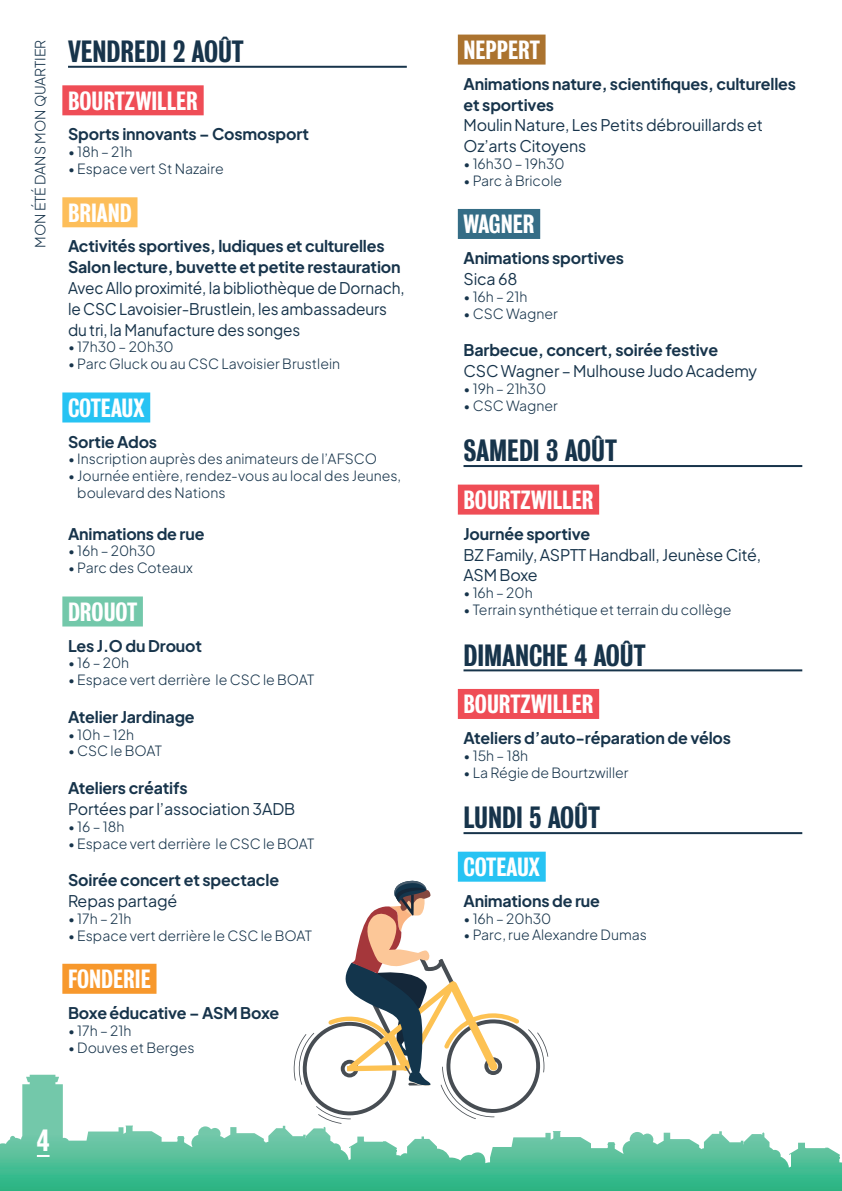
<style>
.page{position:relative;width:842px;height:1191px;background:#fff}
.page>*{position:absolute;margin:0;border:0;box-sizing:border-box;transform-origin:0 0}
.t1{font:500 28px "Bureau Grot Condensed";color:#17344b}
.t2{font:500 28px "Bureau Grot Condensed";color:#fff}
.t3{font:500 24px "Bureau Grot Condensed";color:#fff}
.t4{font:16px/20.8px "Plus Jakarta Sans";letter-spacing:-.01em;color:#17344b}
.t5{font:14px/16.8px "Plus Jakarta Sans";color:#17344b}
</style>
<div class="page">
<svg style="left:0;top:1074px;width:842px;height:117px"></svg>
<svg style="left:37px;top:1155px;width:13px;height:2px"></svg>
<hr style="left:463px;top:832px;width:339px;height:2px;background:#17344b">
<div style="left:458px;top:851px;width:88px;height:30px;background:#27c3f3"></div>
<div style="left:62px;top:197px;width:75px;height:30px;background:#fdbe5a"></div>
<div style="left:62px;top:392px;width:88px;height:30px;background:#27c3f3"></div>
<div style="left:62px;top:963px;width:95px;height:30px;background:#f7982c"></div>
<div style="left:458px;top:35px;width:88px;height:30px;background:#ab732f"></div>
<hr style="left:68px;top:66px;width:339px;height:2px;background:#17344b">
<hr style="left:463px;top:465px;width:339px;height:2px;background:#17344b">
<hr style="left:463px;top:669px;width:339px;height:2px;background:#17344b">
<div style="left:62px;top:85px;width:142px;height:30px;background:#ef4d56"></div>
<div style="left:458px;top:484px;width:141px;height:30px;background:#ef4d56"></div>
<div style="left:458px;top:689px;width:141px;height:30px;background:#ef4d56"></div>
<div style="left:62px;top:596px;width:81px;height:30px;background:#73c8aa"></div>
<div style="left:458px;top:209px;width:82px;height:30px;background:#356d86"></div>
<svg style="left:294px;top:878px;width:254px;height:245px"></svg>
<p class="t5" style="left:30px;top:248px;width:210px;rotate:-90deg">MON ÉTÉ DANS MON QUARTIER</p>
<h1 class="t1" style="left:68px;top:35px;width:177px">VENDREDI 2 AOÛT</h1>
<h2 class="t3" style="left:68px;top:87px;width:131px">BOURTZWILLER</h2>
<p class="t4" style="left:68px;top:122px;width:243px">Sports innovants – Cosmosport</p>
<p class="t5" style="left:68px;top:142px;width:66px">• 18h – 21h</p>
<p class="t5" style="left:68px;top:159px;width:157px">• Espace vert St Nazaire</p>
<h2 class="t3" style="left:68px;top:199px;width:65px">BRIAND</h2>
<p class="t4" style="left:68px;top:234px;width:338px">Activités sportives, ludiques et culturelles Salon lecture, buvette et petite restauration Avec Allo proximité, la bibliothèque de Dornach, le CSC Lavoisier-Brustlein, les ambassadeurs du tri, la Manufacture des songes</p>
<p class="t5" style="left:68px;top:337px;width:107px">• 17h30 – 20h30</p>
<p class="t5" style="left:68px;top:354px;width:274px">• Parc Gluck ou au CSC Lavoisier Brustlein</p>
<h2 class="t3" style="left:68px;top:394px;width:78px">COTEAUX</h2>
<p class="t4" style="left:68px;top:429px;width:91px">Sortie Ados</p>
<p class="t5" style="left:68px;top:449px;width:311px">• Inscription auprès des animateurs de l’AFSCO</p>
<p class="t5" style="left:77px;top:466px;width:325px;text-indent:-9px">• Journée entière, rendez-vous au local des Jeunes, boulevard des Nations</p>
<p class="t4" style="left:68px;top:521px;width:138px">Animations de rue</p>
<p class="t5" style="left:68px;top:541px;width:89px">• 16h – 20h30</p>
<p class="t5" style="left:68px;top:558px;width:126px">• Parc des Coteaux</p>
<h2 class="t3" style="left:68px;top:598px;width:71px">DROUOT</h2>
<p class="t4" style="left:68px;top:633px;width:135px">Les J.O du Drouot</p>
<p class="t5" style="left:68px;top:653px;width:63px">• 16 – 20h</p>
<p class="t5" style="left:68px;top:670px;width:248px">• Espace vert derrière le CSC le BOAT</p>
<p class="t4" style="left:68px;top:705px;width:128px">Atelier Jardinage</p>
<p class="t5" style="left:68px;top:724px;width:67px">• 10h – 12h</p>
<p class="t5" style="left:68px;top:741px;width:95px">• CSC le BOAT</p>
<p class="t4" style="left:68px;top:776px;width:229px">Ateliers créatifs<br>Portées par l’association 3ADB</p>
<p class="t5" style="left:68px;top:816px;width:58px">• 16 – 18h</p>
<p class="t5" style="left:68px;top:833px;width:248px">• Espace vert derrière le CSC le BOAT</p>
<p class="t4" style="left:68px;top:868px;width:213px">Soirée concert et spectacle<br>Repas partagé</p>
<p class="t5" style="left:68px;top:908px;width:65px">• 17h – 21h</p>
<p class="t5" style="left:68px;top:925px;width:245px">• Espace vert derrière le CSC le BOAT</p>
<h2 class="t3" style="left:68px;top:965px;width:84px">FONDERIE</h2>
<p class="t4" style="left:68px;top:1001px;width:213px">Boxe éducative – ASM Boxe</p>
<p class="t5" style="left:68px;top:1020px;width:65px">• 17h – 21h</p>
<p class="t5" style="left:68px;top:1037px;width:128px">• Douves et Berges</p>
<h1 class="t2" style="left:37px;top:1124px;width:14px">4</h1>
<h2 class="t3" style="left:463px;top:36px;width:78px">NEPPERT</h2>
<p class="t4" style="left:463px;top:72px;width:334px">Animations nature, scientifiques, culturelles et sportives<br>Moulin Nature, Les Petits débrouillards et<br>Oz’arts Citoyens</p>
<p class="t5" style="left:463px;top:154px;width:103px">• 16h30 – 19h30</p>
<p class="t5" style="left:463px;top:171px;width:100px">• Parc à Bricole</p>
<h2 class="t3" style="left:463px;top:210px;width:73px">WAGNER</h2>
<p class="t4" style="left:463px;top:246px;width:162px">Animations sportives<br>Sica 68</p>
<p class="t5" style="left:463px;top:287px;width:65px">• 16h – 21h</p>
<p class="t5" style="left:463px;top:303px;width:96px">• CSC Wagner</p>
<p class="t4" style="left:463px;top:338px;width:295px">Barbecue, concert, soirée festive<br>CSC Wagner – Mulhouse Judo Academy</p>
<p class="t5" style="left:463px;top:379px;width:84px">• 19h – 21h30</p>
<p class="t5" style="left:463px;top:395px;width:96px">• CSC Wagner</p>
<h1 class="t1" style="left:463px;top:434px;width:155px">SAMEDI 3 AOÛT</h1>
<h2 class="t3" style="left:463px;top:486px;width:131px">BOURTZWILLER</h2>
<p class="t4" style="left:463px;top:522px;width:299px">Journée sportive<br>BZ Family, ASPTT Handball, Jeunèse Cité,<br>ASM Boxe</p>
<p class="t5" style="left:463px;top:583px;width:71px">• 16h – 20h</p>
<p class="t5" style="left:463px;top:600px;width:269px">• Terrain synthétique et terrain du collège</p>
<h1 class="t1" style="left:463px;top:639px;width:184px">DIMANCHE 4 AOÛT</h1>
<h2 class="t3" style="left:463px;top:690px;width:131px">BOURTZWILLER</h2>
<p class="t4" style="left:463px;top:726px;width:269px">Ateliers d’auto-réparation de vélos</p>
<p class="t5" style="left:463px;top:746px;width:66px">• 15h – 18h</p>
<p class="t5" style="left:463px;top:762px;width:167px">• La Régie de Bourtzwiller</p>
<h1 class="t1" style="left:463px;top:801px;width:138px">LUNDI 5 AOÛT</h1>
<h2 class="t3" style="left:463px;top:853px;width:78px">COTEAUX</h2>
<p class="t4" style="left:463px;top:888px;width:138px">Animations de rue</p>
<p class="t5" style="left:463px;top:908px;width:89px">• 16h – 20h30</p>
<p class="t5" style="left:463px;top:925px;width:185px">• Parc, rue Alexandre Dumas</p>
</div>
